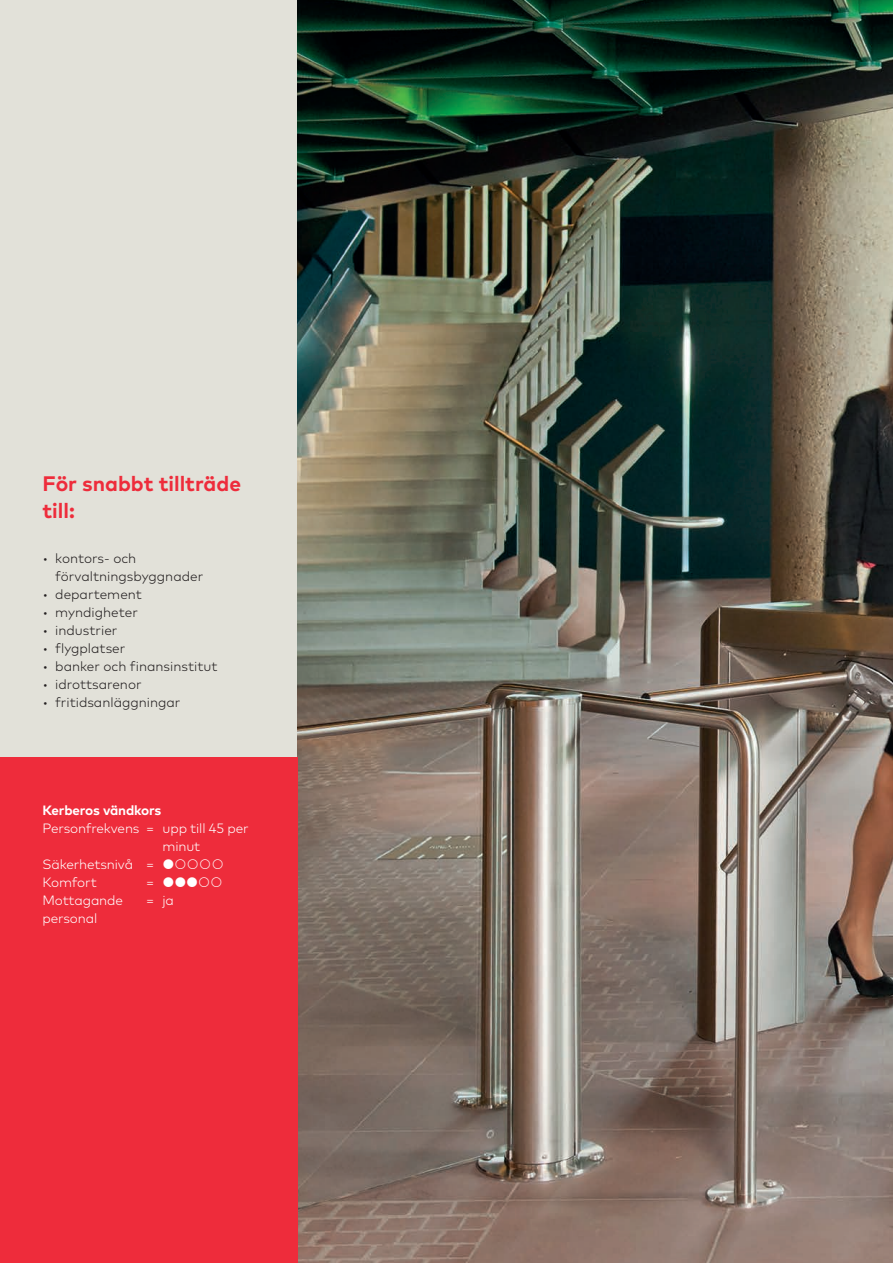
<style>
.page{position:relative;width:893px;height:1263px;background:#fff}
.page>*{position:absolute;margin:0;border:0;box-sizing:border-box;transform-origin:0 0}
.t1{font:700 21px/27px "Mark Pro";color:#ee2c3b}
.t2{font:300 13.5px/18px "Mark Pro";color:#231f20}
.t3{font:300 13.5px "Mark Pro";letter-spacing:-.01em;color:#fff}
.t4{font:700 13.5px "Mark Pro";letter-spacing:-.01em;color:#fff}
</style>
<div class="page">
<div style="left:0;top:0;width:298px;height:1010px;background:#e2e1d9"></div>
<img style="left:298px;top:0;width:595px;height:1263px">
<div style="left:0;top:758px;width:298px;height:505px;background:#ee2c3b"></div>
<h1 class="t1" style="left:43px;top:468px;width:200px">För snabbt tillträde till:</h1>
<p class="t2" style="left:55px;top:548px;width:149px;text-indent:-13px">• kontors- och förvaltningsbyggnader</p>
<p class="t2" style="left:43px;top:584px;width:101px">• departement</p>
<p class="t2" style="left:43px;top:602px;width:97px">• myndigheter</p>
<p class="t2" style="left:43px;top:620px;width:76px">• industrier</p>
<p class="t2" style="left:43px;top:638px;width:84px">• flygplatser</p>
<p class="t2" style="left:43px;top:656px;width:177px">• banker och finansinstitut</p>
<p class="t2" style="left:43px;top:674px;width:101px">• idrottsarenor</p>
<p class="t2" style="left:43px;top:692px;width:139px">• fritidsanläggningar</p>
<p class="t4" style="left:43px;top:799px;width:120px">Kerberos vändkors</p>
<p class="t3" style="left:43px;top:818px;width:208px">Personfrekvens = upp till 45 per</p>
<p class="t3" style="left:163px;top:836px;width:39px">minut</p>
<p class="t3" style="left:43px;top:854px;width:113px">Säkerhetsnivå =</p>
<p class="t3" style="left:43px;top:872px;width:56px">Komfort</p>
<p class="t3" style="left:146px;top:872px;width:10px">=</p>
<p class="t3" style="left:43px;top:890px;width:82px">Mottagande</p>
<p class="t3" style="left:146px;top:890px;width:29px">= ja</p>
<p class="t3" style="left:43px;top:908px;width:56px">personal</p>
</div>
